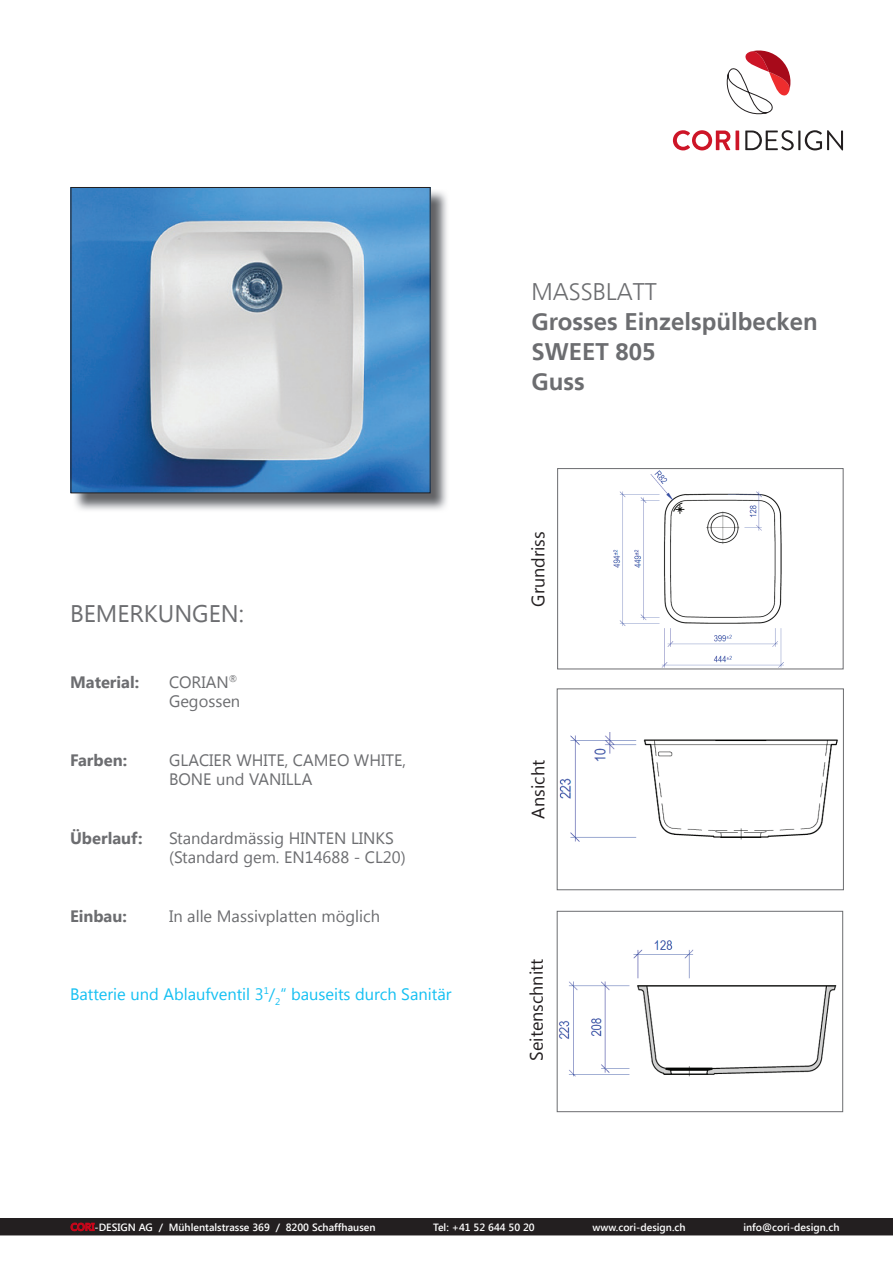
<style>
.page{position:relative;width:893px;height:1263px;background:#fff}
.page>*{position:absolute;margin:0;border:0;box-sizing:border-box;transform-origin:0 0}
.t1{font:700 24px/30px "Frutiger LT";color:#6c6d70}
.t2{font:24px "Segoe UI";color:#6c6d70}
.t3{font:300 24px "Frutiger LT";color:#6c6d70}
.t4{font:18px "Segoe UI";color:#231f20}
.t5{font:16.5px/19.5px "Segoe UI";color:#6c6d70}
.t6{font:16.5px "Segoe UI";color:#15c0f2}
.t7{font:700 16.5px "Segoe UI";color:#6c6d70}
.t8{font:600 10.5px "Segoe UI";color:#fff}
.s1{color:#ca061a}
</style>
<div class="page">
<svg style="left:673px;top:130px;width:57px;height:20px"></svg>
<svg style="left:735px;top:131px;width:4px;height:19px"></svg>
<svg style="left:745px;top:130px;width:98px;height:20px"></svg>
<svg style="left:726px;top:50px;width:65px;height:65px"></svg>
<img style="left:613px;top:470px;width:171px;height:197px">
<div style="left:557px;top:468px;width:286px;height:201px;border:1px solid #6c6d70"></div>
<img style="left:559px;top:732px;width:279px;height:110px">
<div style="left:557px;top:688px;width:287px;height:202px;border:1px solid #6c6d70"></div>
<img style="left:559px;top:940px;width:278px;height:137px">
<div style="left:557px;top:911px;width:286px;height:201px;border:1px solid #6c6d70"></div>
<img style="left:73px;top:191px;width:374px;height:319px">
<img style="left:73px;top:189px;width:356px;height:302px">
<div style="left:71px;top:187px;width:360px;height:306px;border:1px solid #231f20"></div>
<div style="left:0;top:1218px;width:893px;height:17px;background:#231f20"></div>
<h1 class="t3" style="left:531px;top:278px;width:127px">MASSBLATT</h1>
<h1 class="t2" style="left:70px;top:597px;width:176px">BEMERKUNGEN:</h1>
<p class="t7" style="left:70px;top:670px;width:71px">Material:</p>
<p class="t5" style="left:169px;top:671px;width:73px">CORIAN<sup>®<br></sup>Gegossen</p>
<p class="t7" style="left:70px;top:748px;width:59px">Farben:</p>
<p class="t5" style="left:169px;top:749px;width:239px">GLACIER WHITE, CAMEO WHITE,<br>BONE und VANILLA</p>
<p class="t7" style="left:70px;top:826px;width:74px">Überlauf:</p>
<p class="t5" style="left:169px;top:827px;width:238px">Standardmässig HINTEN LINKS (Standard gem. EN14688 - CL20)</p>
<p class="t7" style="left:70px;top:904px;width:58px">Einbau:</p>
<p class="t5" style="left:169px;top:905px;width:213px">In alle Massivplatten möglich</p>
<p class="t6" style="left:70px;top:982px;width:383px">Batterie und Ablaufventil 3<sup>1</sup>/<sub>2</sub>“ bauseits durch Sanitär</p>
<h1 class="t1" style="left:531px;top:307px;width:288px">Grosses Einzelspülbecken<br>SWEET 805<br>Guss</h1>
<p class="t4" style="left:526px;top:607px;width:77px;rotate:-90deg">Grundriss</p>
<p class="t4" style="left:526px;top:818px;width:60px;rotate:-90deg">Ansicht</p>
<p class="t4" style="left:524px;top:1060px;width:103px;rotate:-90deg">Seitenschnitt</p>
<p class="t8" style="left:71px;top:1219px;width:306px"><span class="s1">CORI</span>-DESIGN AG / Mühlentalstrasse 369 / 8200 Schaffhausen</p>
<p class="t8" style="left:433px;top:1219px;width:103px">Tel: +41 52 644 50 20</p>
<p class="t8" style="left:592px;top:1219px;width:95px">www.cori-design.ch</p>
<p class="t8" style="left:743px;top:1219px;width:98px">info@cori-design.ch</p>
</div>
